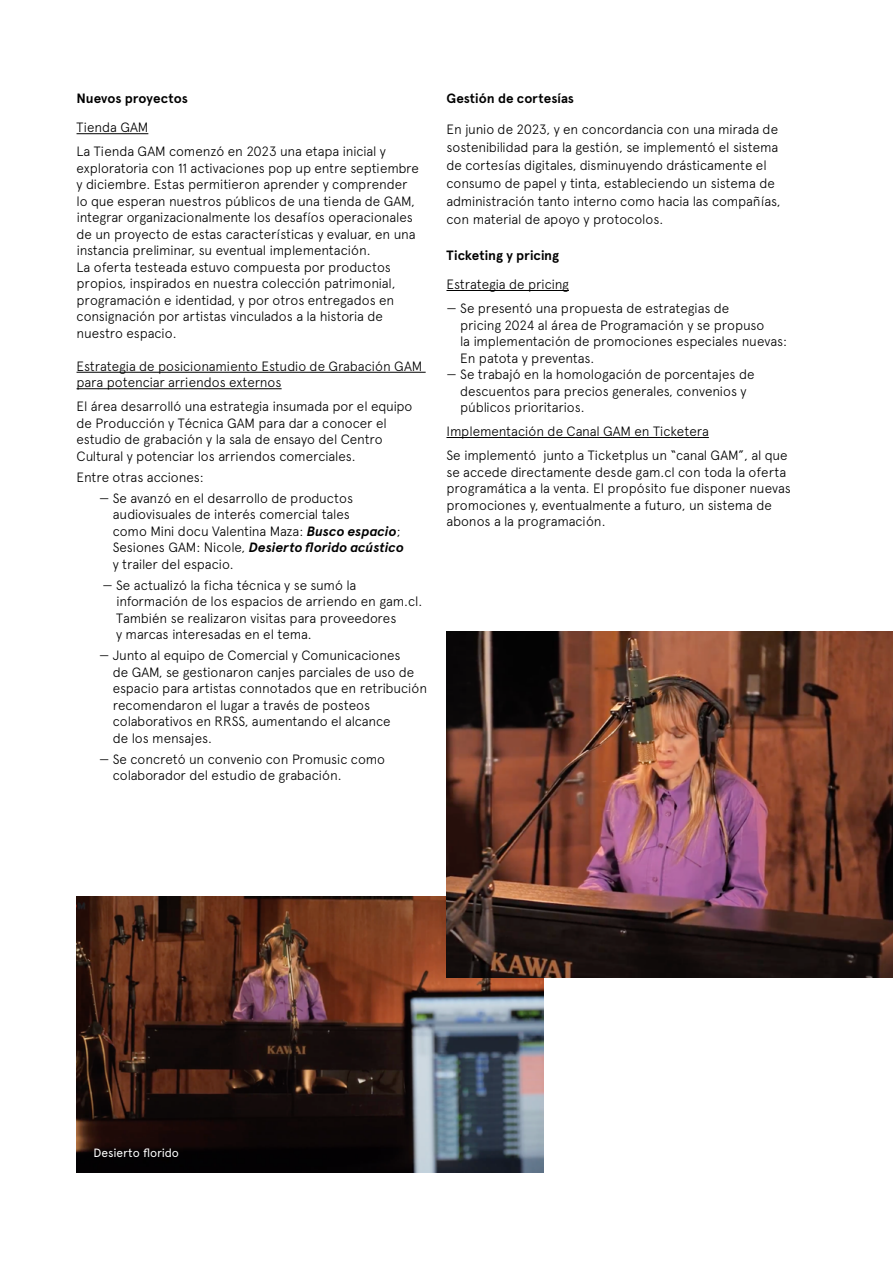
<style>
.page{position:relative;width:893px;height:1263px;background:#fff}
.page>*{position:absolute;margin:0;border:0;box-sizing:border-box;transform-origin:0 0}
.t1{font:300 13.5px/16.5px "Apercu";letter-spacing:-.01em;color:#000}
.t2{font:700 13.5px "Apercu";color:#000}
.t3{font:12px "Apercu";letter-spacing:-.015em;color:#fff}
.s1{font-weight:700;font-style:italic}
</style>
<div class="page">
<hr style="left:446px;top:290px;width:123px;height:1px;background:#000">
<hr style="left:446px;top:437px;width:263px;height:1px;background:#000">
<hr style="left:77px;top:133px;width:71px;height:1px;background:#000">
<hr style="left:77px;top:372px;width:349px;height:1px;background:#000">
<hr style="left:77px;top:388px;width:205px;height:1px;background:#000">
<img style="left:77px;top:896px;width:467px;height:276px">
<img style="left:446px;top:631px;width:447px;height:346px">
<p class="t2" style="left:77px;top:90px;width:113px">Nuevos proyectos</p>
<p class="t1" style="left:77px;top:116px;width:311px;line-height:24px">Tienda GAM<br>La Tienda GAM comenzó en 2023 una etapa inicial y</p>
<p class="t1" style="left:77px;top:160px;width:344px">exploratoria con 11 activaciones pop up entre septiembre y diciembre. Estas permitieron aprender y comprender lo que esperan nuestros públicos de una tienda de GAM, integrar organizacionalmente los desafíos operacionales de un proyecto de estas características y evaluar, en una instancia preliminar, su eventual implementación.<br>La oferta testeada estuvo compuesta por productos propios, inspirados en nuestra colección patrimonial, programación e identidad, y por otros entregados en consignación por artistas vinculados a la historia de nuestro espacio.</p>
<p class="t1" style="left:77px;top:358px;width:347px">Estrategia de posicionamiento Estudio de Grabación GAM para potenciar arriendos externos</p>
<p class="t1" style="left:77px;top:398px;width:337px">El área desarrolló una estrategia insumada por el equipo de Producción y Técnica GAM para dar a conocer el estudio de grabación y la sala de ensayo del Centro Cultural y potenciar los arriendos comerciales.</p>
<p class="t1" style="left:77px;top:469px;width:129px">Entre otras acciones:</p>
<p class="t1" style="left:113px;top:490px;width:293px;text-indent:-14px">— Se avanzó en el desarrollo de productos audiovisuales de interés comercial tales<br>como Mini docu Valentina Maza: <span class="s1">Busco espacio</span>; Sesiones GAM: Nicole, <span class="s1">Desierto florido acústico </span>y trailer del espacio.</p>
<p class="t1" style="left:116px;top:577px;width:308px;text-indent:-14px">— Se actualizó la ficha técnica y se sumó la información de los espacios de arriendo en gam.cl.<br>También se realizaron visitas para proveedores<br>y marcas interesadas en el tema.</p>
<p class="t1" style="left:113px;top:647px;width:316px;text-indent:-14px">— Junto al equipo de Comercial y Comunicaciones<br>de GAM, se gestionaron canjes parciales de uso de espacio para artistas connotados que en retribución recomendaron el lugar a través de posteos colaborativos en RRSS, aumentando el alcance<br>de los mensajes.</p>
<p class="t1" style="left:113px;top:751px;width:274px;text-indent:-14px">— Se concretó un convenio con Promusic como colaborador del estudio de grabación.</p>
<p class="t2" style="left:446px;top:90px;width:129px">Gestión de cortesías</p>
<p class="t1" style="left:446px;top:120px;width:335px;line-height:18px">En junio de 2023, y en concordancia con una mirada de sostenibilidad para la gestión, se implementó el sistema de cortesías digitales, disminuyendo drásticamente el consumo de papel y tinta, estableciendo un sistema de administración tanto interno como hacia las compañías, con material de apoyo y protocolos.</p>
<p class="t2" style="left:446px;top:247px;width:114px">Ticketing y pricing</p>
<p class="t1" style="left:446px;top:276px;width:124px">Estrategia de pricing</p>
<p class="t1" style="left:460px;top:300px;width:328px;text-indent:-14px">— Se presentó una propuesta de estrategias de<br>pricing 2024 al área de Programación y se propuso<br>la implementación de promociones especiales nuevas:<br>En patota y preventas.</p>
<p class="t1" style="left:460px;top:366px;width:296px;text-indent:-14px">— Se trabajó en la homologación de porcentajes de descuentos para precios generales, convenios y públicos prioritarios.</p>
<p class="t1" style="left:446px;top:419px;width:343px;line-height:24px">Implementación de Canal GAM en Ticketera<br>Se implementó junto a Ticketplus un “canal GAM”, al que</p>
<p class="t1" style="left:446px;top:463px;width:346px">se accede directamente desde gam.cl con toda la oferta programática a la venta. El propósito fue disponer nuevas promociones y, eventualmente a futuro, un sistema de abonos a la programación.</p>
<p class="t3" style="left:94px;top:1145px;width:87px">Desierto florido</p>
</div>
